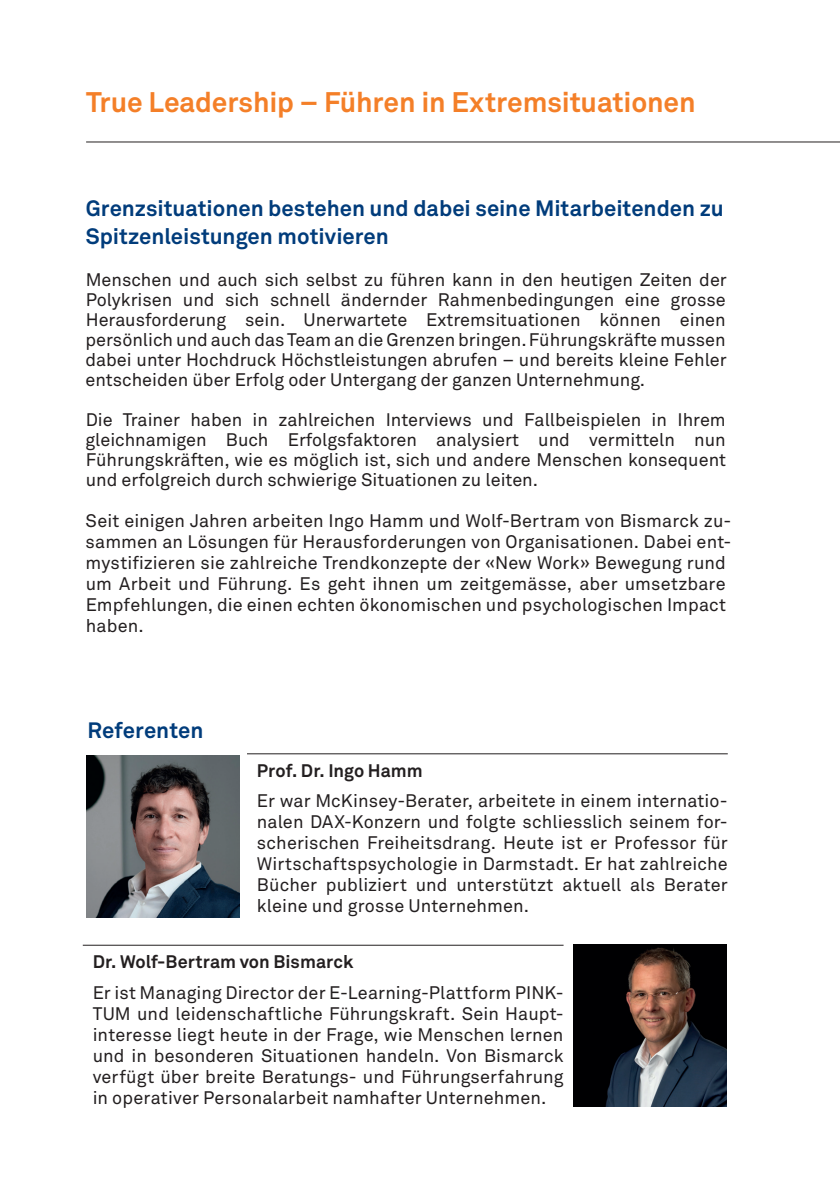
<style>
.page{position:relative;width:840px;height:1191px;background:#fff}
.page>*{position:absolute;margin:0;border:0;box-sizing:border-box;transform-origin:0 0}
.t1{font:700 28px "Akkurat Office";letter-spacing:-.005em;color:#f47f28}
.t2{font:700 22px/28px "Akkurat Office";color:#013c7b}
.t3{font:18px/21px "Akkurat Office";letter-spacing:.005em;color:#231f20;text-align:justify}
.t4{font:700 18px "Akkurat Office";letter-spacing:.005em;color:#231f20}
</style>
<div class="page">
<hr style="left:86px;top:142px;width:753px;height:1px;background:#231f20">
<img style="left:87px;top:755px;width:153px;height:162px">
<hr style="left:247px;top:753px;width:480px;height:1px;background:#231f20">
<img style="left:573px;top:944px;width:153px;height:162px">
<hr style="left:83px;top:945px;width:480px;height:1px;background:#231f20">
<h1 class="t1" style="left:86px;top:85px;width:610px">True Leadership – Führen in Extremsituationen</h1>
<p class="t2" style="left:86px;top:194px;width:639px">Grenzsituationen bestehen und dabei seine Mitarbeitenden zu<br>Spitzenleistungen motivieren</p>
<p class="t3" style="left:85px;top:270px;width:642px;line-height:20px">Menschen und auch sich selbst zu führen kann in den heutigen Zeiten der Polykrisen und sich schnell ändernder Rahmenbedingungen eine grosse Herausforderung sein. Unerwartete Extremsituationen können einen persönlich und auch das Team an die Grenzen bringen. Führungskräfte mussen dabei unter Hochdruck Höchstleistungen abrufen – und bereits kleine Fehler entscheiden über Erfolg oder Untergang der ganzen Unternehmung.</p>
<p class="t3" style="left:85px;top:410px;width:641px;line-height:20px">Die Trainer haben in zahlreichen Interviews und Fallbeispielen in Ihrem gleichnamigen Buch Erfolgsfaktoren analysiert und vermitteln nun Führungskräften, wie es möglich ist, sich und andere Menschen konsequent und erfolgreich durch schwierige Situationen zu leiten.</p>
<p class="t3" style="left:85px;top:511px;width:647px;text-align:left">Seit einigen Jahren arbeiten Ingo Hamm und Wolf-Bertram von Bismarck zu&shy;sammen an Lösungen für Herausforderungen von Organisationen. Dabei ent&shy;mystifizieren sie zahlreiche Trendkonzepte der «New Work» Bewegung rund um Arbeit und Führung. Es geht ihnen um zeitgemässe, aber umsetzbare Empfehlungen, die einen echten ökonomischen und psychologischen Impact haben.</p>
<p class="t2" style="left:88px;top:716px;width:117px">Referenten</p>
<p class="t4" style="left:257px;top:759px;width:167px">Prof. Dr. Ingo Hamm</p>
<p class="t3" style="left:257px;top:791px;width:472px">Er war McKinsey-Berater, arbeitete in einem internatio&shy;nalen DAX-Konzern und folgte schliesslich seinem for&shy;scherischen Freiheitsdrang. Heute ist er Professor für Wirtschaftspsychologie in Darmstadt. Er hat zahlreiche Bücher publiziert und unterstützt aktuell als Berater kleine und grosse Unternehmen.</p>
<p class="t4" style="left:93px;top:950px;width:262px">Dr. Wolf-Bertram von Bismarck</p>
<p class="t3" style="left:93px;top:982px;width:472px">Er ist Managing Director der E-Learning-Plattform PINK-TUM und leidenschaftliche Führungskraft. Sein Haupt&shy;interesse liegt heute in der Frage, wie Menschen lernen und in besonderen Situationen handeln. Von Bismarck verfügt über breite Beratungs- und Führungserfahrung in operativer Personalarbeit namhafter Unternehmen.</p>
</div>
